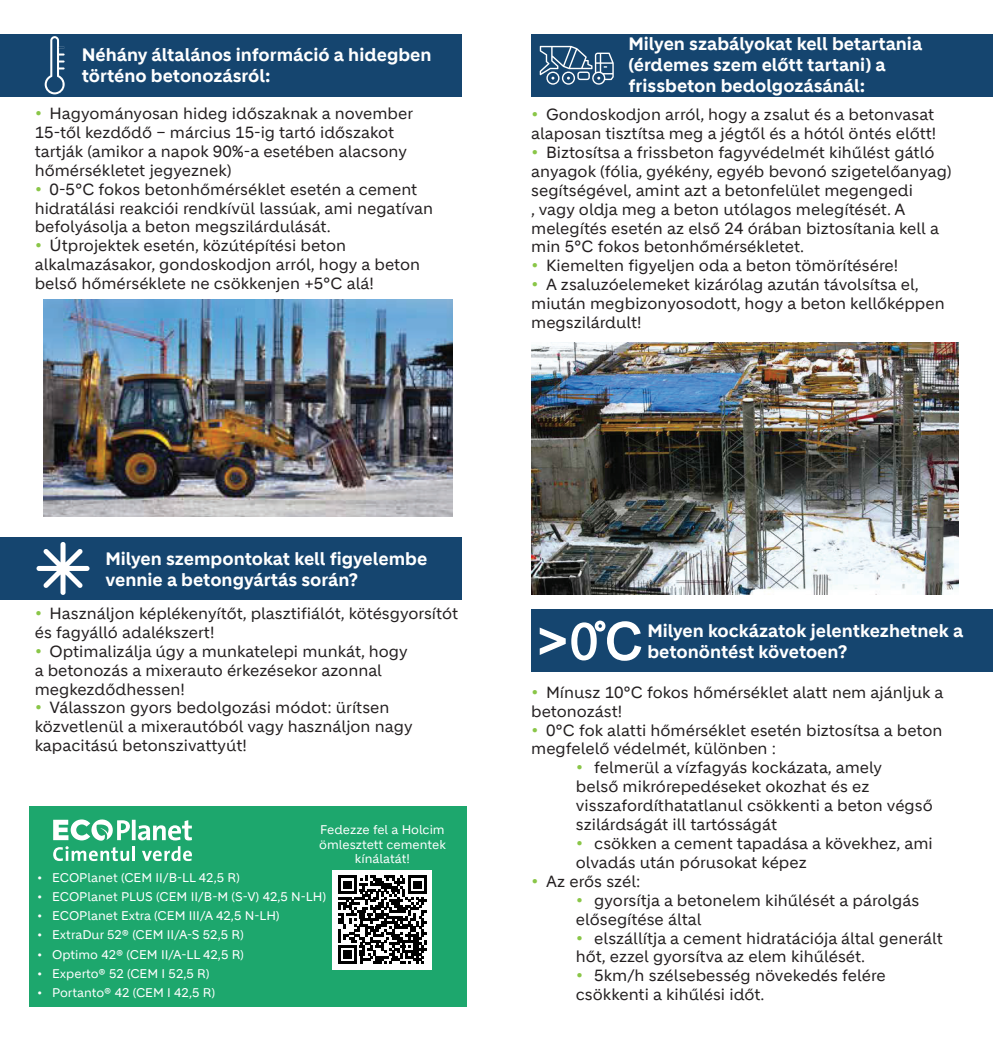
<style>
.page{position:relative;width:993px;height:1042px;background:#fff}
.page>*{position:absolute;margin:0;border:0;box-sizing:border-box;transform-origin:0 0}
.t1{font:700 17.5px/21px "Holcim";color:#fff}
.t2{font:15.75px/18.9px "Holcim";color:#231f20}
.t3{font:12.25px/14.7px "Holcim";color:#fff;text-align:center}
.s1{font-size:17.5px;color:#8ac648}
</style>
<div class="page">
<div style="left:0;top:537px;width:461px;height:63px;background:#15456f"></div>
<div style="left:531px;top:609px;width:461px;height:63px;background:#15456f"></div>
<div style="left:531px;top:35px;width:461px;height:62px;background:#15456f"></div>
<img style="left:531px;top:342px;width:426px;height:253px">
<img style="left:44px;top:299px;width:408px;height:217px">
<div style="left:0;top:35px;width:461px;height:62px;background:#15456f"></div>
<svg style="left:539px;top:46px;width:74px;height:39px"></svg>
<svg style="left:45px;top:36px;width:20px;height:58px"></svg>
<svg style="left:36px;top:542px;width:53px;height:53px"></svg>
<svg style="left:539px;top:627px;width:26px;height:28px"></svg>
<svg style="left:571px;top:620px;width:70px;height:41px"></svg>
<div style="left:30px;top:806px;width:436px;height:201px;background:#1da76d"></div>
<svg style="left:53px;top:819px;width:139px;height:42px"></svg>
<div style="left:333px;top:870px;width:99px;height:99px;background:#fff"></div>
<svg style="left:338px;top:875px;width:88px;height:89px"></svg>
<p class="t1" style="left:82px;top:45px;width:351px">Néhány általános információ a hidegben történo betonozásról:</p>
<p class="t2" style="left:35px;top:104px;width:380px"><span class="s1">•</span> Hagyományosan hideg időszaknak a november 15-től kezdődő – március 15-ig tartó időszakot tartják (amikor a napok 90%-a esetében alacsony hőmérsékletet jegyeznek)</p>
<p class="t2" style="left:35px;top:180px;width:400px"><span class="s1">•</span> 0-5°C fokos betonhőmérséklet esetén a cement hidratálási reakciói rendkívül lassúak, ami negatívan befolyásolja a beton megszilárdulását.</p>
<p class="t2" style="left:35px;top:236px;width:387px"><span class="s1">•</span> Útprojektek esetén, közútépítési beton alkalmazásakor, gondoskodjon arról, hogy a beton belső hőmérséklete ne csökkenjen +5°C alá!</p>
<p class="t1" style="left:628px;top:34px;width:295px">Milyen szabályokat kell betartania</p>
<p class="t1" style="left:628px;top:55px;width:258px">(érdemes szem előtt tartani) a</p>
<p class="t1" style="left:628px;top:76px;width:238px">frissbeton bedolgozásánál:</p>
<p class="t2" style="left:531px;top:105px;width:406px"><span class="s1">•</span> Gondoskodjon arról, hogy a zsalut és a betonvasat alaposan tisztítsa meg a jégtől és a hótól öntés előtt!</p>
<p class="t2" style="left:531px;top:143px;width:422px"><span class="s1">•</span> Biztosítsa a frissbeton fagyvédelmét kihűlést gátló anyagok (fólia, gyékény, egyéb bevonó szigetelőanyag) segítségével, amint azt a betonfelület megengedi<br>, vagy oldja meg a beton utólagos melegítését. A melegítés esetén az első 24 órában biztosítania kell a min 5°C fokos betonhőmérsékletet.</p>
<p class="t2" style="left:531px;top:256px;width:368px"><span class="s1">•</span> Kiemelten figyeljen oda a beton tömörítésére!</p>
<p class="t2" style="left:531px;top:275px;width:415px"><span class="s1">•</span> A zsaluzóelemeket kizárólag azután távolsítsa el, miután megbizonyosodott, hogy a beton kellőképpen megszilárdult!</p>
<p class="t1" style="left:105px;top:548px;width:323px">Milyen szempontokat kell figyelembe vennie a betongyártás során?</p>
<p class="t2" style="left:35px;top:604px;width:425px"><span class="s1">•</span> Használjon képlékenyítőt, plasztifiálót, kötésgyorsítót és fagyálló adalékszert!</p>
<p class="t2" style="left:35px;top:642px;width:374px"><span class="s1">•</span> Optimalizálja úgy a munkatelepi munkát, hogy a betonozás a mixerauto érkezésekor azonnal megkezdődhessen!</p>
<p class="t2" style="left:35px;top:698px;width:379px"><span class="s1">•</span> Válasszon gyors bedolgozási módot: ürítsen közvetlenül a mixerautóból vagy használjon nagy kapacitású betonszivattyút!</p>
<p class="t3" style="left:319px;top:822px;width:128px">Fedezze fel a Holcim ömlesztett cementek kínálatát!</p>
<p class="t3" style="left:37px;top:870px;width:204px">• ECOPlanet (CEM II/B-LL 42,5 R)</p>
<p class="t3" style="left:37px;top:889px;width:290px">• ECOPlanet PLUS (CEM II/B-M (S-V) 42,5 N-LH)</p>
<p class="t3" style="left:37px;top:908px;width:244px">• ECOPlanet Extra (CEM III/A 42,5 N-LH)</p>
<p class="t3" style="left:37px;top:928px;width:208px">• ExtraDur 52® (CEM II/A-S 52,5 R)</p>
<p class="t3" style="left:37px;top:947px;width:208px">• Optimo 42® (CEM II/A-LL 42,5 R)</p>
<p class="t3" style="left:37px;top:966px;width:173px">• Experto® 52 (CEM I 52,5 R)</p>
<p class="t3" style="left:37px;top:985px;width:179px">• Portanto® 42 (CEM I 42,5 R)</p>
<p class="t1" style="left:647px;top:620px;width:317px">Milyen kockázatok jelentkezhetnek a betonöntést követoen?</p>
<p class="t2" style="left:531px;top:683px;width:414px"><span class="s1">•</span> Mínusz 10°C fokos hőmérséklet alatt nem ajánljuk a betonozást!</p>
<p class="t2" style="left:531px;top:720px;width:412px"><span class="s1">•</span> 0°C fok alatti hőmérséklet esetén biztosítsa a beton megfelelő védelmét, különben :</p>
<p class="t2" style="left:575px;top:758px;width:358px"><span class="s1">•</span> felmerül a vízfagyás kockázata, amely<br>belső mikrórepedéseket okozhat és ez visszafordíthatatlanul csökkenti a beton végső szilárdságát ill tartósságát</p>
<p class="t2" style="left:575px;top:834px;width:358px"><span class="s1">•</span> csökken a cement tapadása a kövekhez, ami olvadás után pórusokat képez</p>
<p class="t2" style="left:531px;top:872px;width:111px"><span class="s1">•</span> Az erős szél:</p>
<p class="t2" style="left:575px;top:890px;width:345px"><span class="s1">•</span> gyorsítja a betonelem kihűlését a párolgás elősegítése által</p>
<p class="t2" style="left:575px;top:928px;width:368px"><span class="s1">•</span> elszállítja a cement hidratációja által generált hőt, ezzel gyorsítva az elem kihűlését.</p>
<p class="t2" style="left:575px;top:966px;width:311px"><span class="s1">•</span> 5km/h szélsebesség növekedés felére csökkenti a kihűlési időt.</p>
</div>
